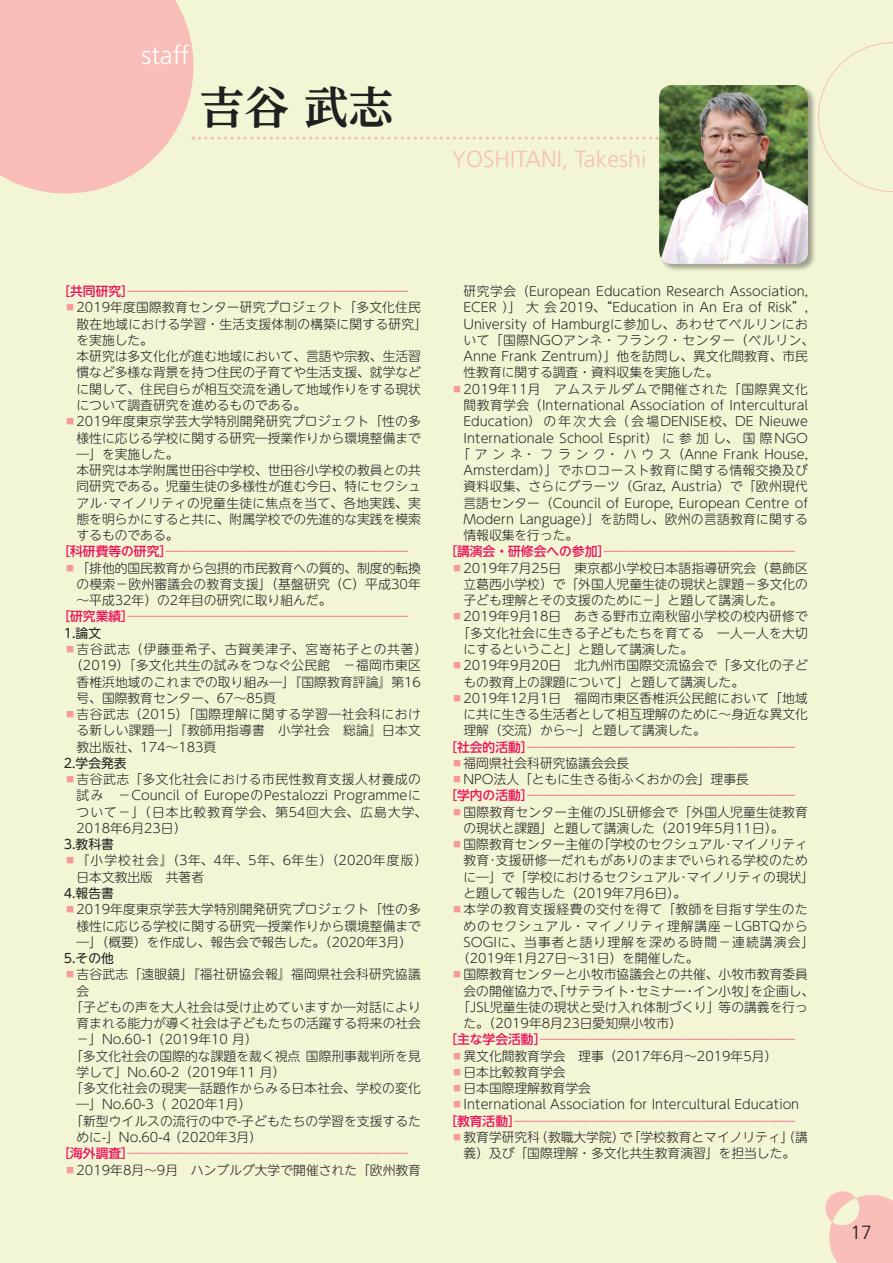
<style>
.page{position:relative;width:893px;height:1263px;background:#f2f6d5}
.page>*{position:absolute;margin:0;border:0;box-sizing:border-box;transform-origin:0 0}
.t1{font:700 44.7px "UD Reimin Pro";color:#231f20}
.t2{font:300 25.5px "Frutiger";color:#fff}
.t3{font:300 23.4px "Frutiger";color:#f9beb7}
.t4{font:300 19.2px "Frutiger";color:#231f20}
.t5{font:300 12.75px/16.2px "UD Shin M Go Pro";color:#231f20}
.t6{font:300 12.75px "UD Shin M Go Pro";letter-spacing:.02em;color:#231f20}
.t7{font:500 12.75px "UD Shin M Go Pro";color:#ee1059}
.t8{font:300 12.75px/16.2px "UD Shin M Go Pro";letter-spacing:.04em;color:#231f20}
.t9{font:300 12.75px "UD Shin M Go Pro";letter-spacing:.07em;color:#231f20}
.t10{font:300 12.75px/16.2px "UD Shin M Go Pro";letter-spacing:.045em;color:#231f20}
.t11{font:300 12.75px "UD Shin M Go Pro";letter-spacing:.025em;color:#231f20}
.t12{font:300 12.75px "UD Shin M Go Pro";letter-spacing:.035em;color:#231f20}
.t13{font:300 12.75px "UD Shin M Go Pro";letter-spacing:.055em;color:#231f20}
.t14{font:300 12.75px "UD Shin M Go Pro";letter-spacing:.085em;color:#231f20}
.t15{font:12.75px "UD Shin M Go Pro";color:#231f20}
.s1{font-family:"UD Shin Go NT Pro"}
.s2{color:#f6989d}
.s3{font-family:"UD Shin Go NT Pro";font-weight:500;color:#ee1059}
.s4{font-weight:500;color:#ee1059}
</style>
<div class="page">
<svg style="left:825px;top:1191px;width:68px;height:72px"></svg>
<svg style="left:818px;top:43px;width:75px;height:149px"></svg>
<svg style="left:0;top:0;width:659px;height:193px"></svg>
<div style="left:659px;top:85px;width:158px;height:188px;background:#231f20;opacity:.4"></div>
<img style="left:659px;top:85px;width:149px;height:179px">
<h2 class="t2" style="left:142px;top:41px;width:49px">staff</h2>
<h1 class="t1" style="left:200px;top:71px;width:195px">吉谷 武志</h1>
<h3 class="t3" style="left:452px;top:145px;width:196px">YOSHITANI, Takeshi</h3>
<p class="t7" style="left:57px;top:281px;width:352px"><span class="s1">［共同研究］</span>──────────────────────</p>
<p class="t5" style="left:77px;top:299px;width:352px;text-indent:-13px"><span class="s2">▪</span>2019年度国際教育センター研究プロジェクト「多文化住民散在地域における学習・生活支援体制の構築に関する研究」を実施した。<br>本研究は多文化化が進む地域において、言語や宗教、生活習慣など多様な背景を持つ住民の子育てや生活支援、就学などに関して、住民自らが相互交流を通して地域作りをする現状について調査研究を進めるものである。</p>
<p class="t5" style="left:64px;top:413px;width:359px"><span class="s2">▪</span>2019年度東京学芸大学特別開発研究プロジェクト「性の多</p>
<p class="t5" style="left:77px;top:429px;width:346px">様性に応じる学校に関する研究―授業作りから環境整備まで</p>
<p class="t5" style="left:77px;top:445px;width:104px">―」を実施した。</p>
<p class="t5" style="left:77px;top:461px;width:346px">本研究は本学附属世田谷中学校、世田谷小学校の教員との共</p>
<p class="t5" style="left:77px;top:478px;width:346px">同研究である。児童生徒の多様性が進む今日、特にセクシュ</p>
<p class="t6" style="left:77px;top:492px;width:346px">アル･マイノリティの児童生徒に焦点を当て、各地実践、実</p>
<p class="t5" style="left:77px;top:510px;width:346px">態を明らかにすると共に、附属学校での先進的な実践を模索</p>
<p class="t5" style="left:77px;top:526px;width:104px">するものである。</p>
<p class="t7" style="left:57px;top:541px;width:352px"><span class="s1">［科研費等の研究］</span>───────────────────</p>
<p class="t5" style="left:64px;top:559px;width:359px"><span class="s2">▪</span>「排他的国民教育から包摂的市民教育への質的、制度的転換</p>
<p class="t6" style="left:77px;top:574px;width:346px">の模索－欧州審議会の教育支援」（基盤研究（C）平成30年</p>
<p class="t5" style="left:77px;top:592px;width:256px">〜平成32年）の2年目の研究に取り組んだ。</p>
<p class="t7" style="left:57px;top:606px;width:352px"><span class="s1">［研究業績］</span>──────────────────────</p>
<p class="t15" style="left:64px;top:622px;width:39px">1.論文</p>
<p class="t9" style="left:64px;top:639px;width:365px"><span class="s2">▪</span>吉谷武志（伊藤亜希子、古賀美津子、宮嵜祐子との共著）</p>
<p class="t5" style="left:70px;top:657px;width:352px">（2019）「多文化共生の試みをつなぐ公民館　－福岡市東区</p>
<p class="t5" style="left:77px;top:673px;width:346px">香椎浜地域のこれまでの取り組み―」『国際教育評論』第16</p>
<p class="t5" style="left:77px;top:689px;width:201px">号、国際教育センター、67〜85頁</p>
<p class="t5" style="left:77px;top:705px;width:346px;text-align:justify;text-indent:-13px"><span class="s2">▪</span>吉谷武志（2015）「国際理解に関する学習―社会科における新しい課題―」『教師用指導書　小学社会　総論』日本文教出版社、174〜183頁</p>
<p class="t15" style="left:64px;top:753px;width:64px">2.学会発表</p>
<p class="t8" style="left:77px;top:770px;width:352px;text-indent:-13px"><span class="s2">▪</span>吉谷武志「多文化社会における市民性教育支援人材養成の試み　－Council of EuropeのPestalozzi Programmeについて－」（日本比較教育学会、第54回大会、広島大学、<br>2018年6月23日）</p>
<p class="t15" style="left:64px;top:834px;width:52px">3.教科書</p>
<p class="t10" style="left:77px;top:852px;width:352px;text-indent:-13px"><span class="s2">▪</span>『小学校社会』（3年、4年、5年、6年生）（2020年度版）日本文教出版　共著者</p>
<p class="t15" style="left:64px;top:883px;width:52px">4.報告書</p>
<p class="t5" style="left:77px;top:901px;width:346px;text-align:justify;text-indent:-13px"><span class="s2">▪</span>2019年度東京学芸大学特別開発研究プロジェクト「性の多様性に応じる学校に関する研究―授業作りから環境整備まで―」（概要）を作成し、報告会で報告した。（2020年3月）</p>
<p class="t15" style="left:64px;top:948px;width:52px">5.その他</p>
<p class="t6" style="left:64px;top:964px;width:359px"><span class="s2">▪</span>吉谷武志「遠眼鏡」『福社研協会報』福岡県社会科研究協議</p>
<p class="t5" style="left:77px;top:982px;width:14px">会</p>
<p class="t6" style="left:70px;top:997px;width:352px">「子どもの声を大人社会は受け止めていますか―対話により</p>
<p class="t5" style="left:77px;top:1014px;width:346px">育まれる能力が導く社会は子どもたちの活躍する将来の社会</p>
<p class="t5" style="left:77px;top:1031px;width:183px">－」No.60-1（2019年10 月）</p>
<p class="t5" style="left:70px;top:1047px;width:352px">「多文化社会の国際的な課題を裁く視点国際刑事裁判所を見</p>
<p class="t5" style="left:77px;top:1063px;width:210px">学して」No.60-2（2019年11 月）</p>
<p class="t6" style="left:70px;top:1078px;width:352px">「多文化社会の現実―話題作からみる日本社会、学校の変化</p>
<p class="t5" style="left:77px;top:1096px;width:176px">―」No.60-3（ 2020年1月）</p>
<p class="t5" style="left:70px;top:1112px;width:352px">「新型ウイルスの流行の中で-子どもたちの学習を支援するた</p>
<p class="t5" style="left:77px;top:1128px;width:187px">めに-」No.60-4（2020年3月）</p>
<p class="t7" style="left:57px;top:1143px;width:352px"><span class="s1">［海外調査］</span>──────────────────────</p>
<p class="t5" style="left:64px;top:1161px;width:359px"><span class="s2">▪</span>2019年8月〜9月　ハンブルグ大学で開催された「欧州教育</p>
<p class="t5" style="left:463px;top:283px;width:352px">研究学会（European Education Research Association, ECER ）」大会 2019、“Education in An Era of Risk”, University of Hamburgに参加し、あわせてベルリンにおいて「国際NGOアンネ・フランク・センター（ベルリン、Anne Frank Zentrum）」他を訪問し、異文化間教育、市民性教育に関する調査・資料収集を実施した。</p>
<p class="t13" style="left:451px;top:379px;width:359px"><span class="s2">▪</span>2019年11月　アムステルダムで開催された「国際異文化</p>
<p class="t5" style="left:463px;top:396px;width:346px">間教育学会（International Association of Intercultural</p>
<p class="t5" style="left:463px;top:413px;width:346px">Education）の年次大会（会場DENISE校、DE Nieuwe</p>
<p class="t5" style="left:463px;top:429px;width:346px">Internationale School Esprit）に参加し、国際 NGO</p>
<p class="t5" style="left:457px;top:445px;width:352px">「アンネ・フランク・ハウス（Anne Frank House,</p>
<p class="t12" style="left:463px;top:460px;width:346px">Amsterdam）」でホロコースト教育に関する情報交換及び</p>
<p class="t11" style="left:463px;top:476px;width:346px">資料収集、さらにグラーツ（Graz, Austria）で「欧州現代</p>
<p class="t5" style="left:463px;top:494px;width:346px">言語センター（Council of Europe, European Centre of</p>
<p class="t6" style="left:463px;top:509px;width:346px">Modern Language）」を訪問し、欧州の言語教育に関する</p>
<p class="t5" style="left:463px;top:526px;width:116px">情報収集を行った。</p>
<p class="t7" style="left:444px;top:541px;width:352px"><span class="s1">［講演会・研修会への参加］</span>───────────────</p>
<p class="t5" style="left:463px;top:559px;width:346px;text-align:justify;text-indent:-13px"><span class="s2">▪</span>2019年7月25日　東京都小学校日本語指導研究会（葛飾区立葛西小学校）で「外国人児童生徒の現状と課題－多文化の子ども理解とその支援のために－」と題して講演した。</p>
<p class="t6" style="left:451px;top:606px;width:359px"><span class="s2">▪</span>2019年9月18日　あきる野市立南秋留小学校の校内研修で</p>
<p class="t6" style="left:457px;top:622px;width:352px">「多文化社会に生きる子どもたちを育てる　一人一人を大切</p>
<p class="t5" style="left:463px;top:640px;width:231px">にするということ」と題して講演した。</p>
<p class="t5" style="left:463px;top:657px;width:346px;text-indent:-13px"><span class="s2">▪</span>2019年9月20日　北九州市国際交流協会で「多文化の子どもの教育上の課題について」と題して講演した。</p>
<p class="t6" style="left:451px;top:688px;width:359px"><span class="s2">▪</span>2019年12月1日　福岡市東区香椎浜公民館において「地域</p>
<p class="t5" style="left:463px;top:705px;width:346px">に共に生きる生活者として相互理解のために〜身近な異文化</p>
<p class="t5" style="left:463px;top:722px;width:244px">理解（交流）から〜」と題して講演した。</p>
<p class="t7" style="left:444px;top:736px;width:352px"><span class="s1">［社会的活動］</span>─────────────────────</p>
<p class="t5" style="left:451px;top:754px;width:180px"><span class="s2">▪</span>福岡県社会科研究協議会会長</p>
<p class="t5" style="left:444px;top:770px;width:352px;text-indent:6px"><span class="s2">▪</span>NPO法人「ともに生きる街ふくおかの会」理事長<br><span class="s3">［学内の活動］</span><span class="s4">─────────────────────</span></p>
<p class="t5" style="left:463px;top:803px;width:346px;text-indent:-13px"><span class="s2">▪</span>国際教育センター主催のJSL研修会で「外国人児童生徒教育の現状と課題」と題して講演した（2019年5月11日）。</p>
<p class="t5" style="left:463px;top:835px;width:352px;text-indent:-13px"><span class="s2">▪</span>国際教育センター主催の「学校のセクシュアル･マイノリティ教育･支援研修―だれもがありのままでいられる学校のために―」で「学校におけるセクシュアル･マイノリティの現状」と題して報告した（2019年7月6日）。</p>
<p class="t8" style="left:451px;top:901px;width:359px"><span class="s2">▪</span>本学の教育支援経費の交付を得て「教師を目指す学生のた</p>
<p class="t9" style="left:463px;top:915px;width:346px">めのセクシュアル・マイノリティ理解講座－LGBTQから</p>
<p class="t14" style="left:463px;top:932px;width:352px">SOGIに、当事者と語り理解を深める時間－連続講演会」</p>
<p class="t5" style="left:457px;top:949px;width:243px">（2019年1月27日〜31日）を開催した。</p>
<p class="t5" style="left:451px;top:966px;width:359px"><span class="s2">▪</span>国際教育センターと小牧市協議会との共催、小牧市教育委員</p>
<p class="t5" style="left:463px;top:982px;width:352px">会の開催協力で、「サテライト・セミナー・イン小牧」を企画し、</p>
<p class="t5" style="left:457px;top:998px;width:352px">「JSL児童生徒の現状と受け入れ体制づくり」等の講義を行っ</p>
<p class="t5" style="left:463px;top:1014px;width:220px">た。（2019年8月23日愛知県小牧市）</p>
<p class="t7" style="left:444px;top:1029px;width:352px"><span class="s1">［主な学会活動］</span>────────────────────</p>
<p class="t5" style="left:451px;top:1047px;width:328px"><span class="s2">▪</span>異文化間教育学会　理事（2017年6月〜2019年5月）</p>
<p class="t5" style="left:451px;top:1063px;width:116px"><span class="s2">▪</span>日本比較教育学会</p>
<p class="t5" style="left:451px;top:1079px;width:142px"><span class="s2">▪</span>日本国際理解教育学会</p>
<p class="t5" style="left:444px;top:1096px;width:356px;text-align:center"><span class="s2">▪</span>International Association for Intercultural Education<span class="s3">［教育活動］</span><span class="s4">──────────────────────</span></p>
<p class="t5" style="left:451px;top:1128px;width:359px;text-align:center"><span class="s2">▪</span>教育学研究科（教職大学院）で「学校教育とマイノリティ」（講義）及び「国際理解・多文化共生教育演習」を担当した。</p>
<h3 class="t4" style="left:850px;top:1221px;width:23px">17</h3>
</div>
